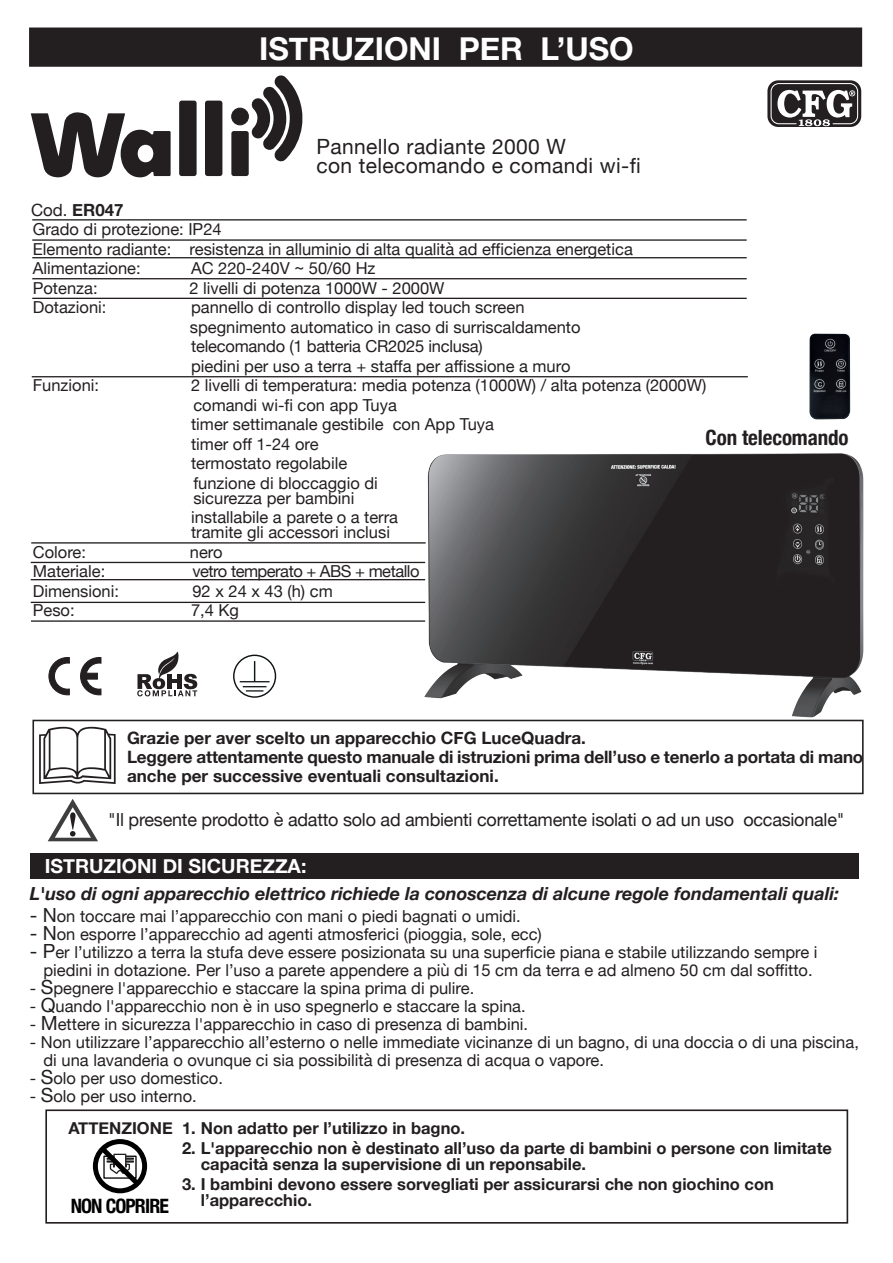
<style>
.page{position:relative;width:893px;height:1263px;background:#fff}
.page>*{position:absolute;margin:0;border:0;box-sizing:border-box;transform-origin:0 0}
.t1{font:700 31.5px "Helvetica Neue";color:#fff}
.t2{font:21px/19.5px "Helvetica Neue";letter-spacing:.02em;color:#231f20}
.t3{font:700 condensed 21px "Helvetica Neue";letter-spacing:-.005em;color:#231f20}
.t4{font:700 condensed 19.8px "Helvetica Neue";letter-spacing:-.045em;color:#000001}
.t5{font:700 19.5px "Helvetica Neue";color:#fff}
.t6{font:italic 700 18px "Helvetica Neue";color:#231f20}
.t7{font:18px "Helvetica Neue";letter-spacing:-.015em;color:#231f20}
.t8{font:700 17.1px/18.6px "Helvetica Neue";color:#231f20}
.t9{font:700 16.95px "Helvetica Neue";color:#231f20}
.t10{font:16.5px/19.5px "Helvetica Neue";color:#231f20}
.t11{font:700 16.5px/16px "Helvetica Neue";color:#231f20}
.t12{font:16.5px "Helvetica Neue";letter-spacing:-.03em;color:#231f20}
.s1{font-weight:400}
.s2{font-size:19.5px}
.s3{font-weight:400;font-size:19.5px}
</style>
<div class="page">
<img style="left:404px;top:453px;width:460px;height:267px">
<svg style="left:49px;top:657px;width:21px;height:38px"></svg>
<svg style="left:80px;top:657px;width:21px;height:38px"></svg>
<svg style="left:137px;top:651px;width:60px;height:45px"></svg>
<div style="left:766px;top:79px;width:96px;height:49px;border:3px solid #fff;border-radius:11px"></div>
<div style="left:767px;top:80px;width:94px;height:47px;background:#231f20;border-radius:11px"></div>
<div style="left:771px;top:83px;width:87px;height:41px;border:1px solid #fff;border-radius:8px"></div>
<svg style="left:777px;top:90px;width:78px;height:36px"></svg>
<div style="left:29px;top:28px;width:833px;height:39px;background:#231f20;border:2px solid #231f20"></div>
<hr style="left:32px;top:219px;width:715px;height:1px;background:#231f20">
<hr style="left:32px;top:239px;width:715px;height:2px;background:#231f20">
<hr style="left:32px;top:257px;width:715px;height:1px;background:#231f20">
<hr style="left:32px;top:278px;width:715px;height:1px;background:#231f20">
<hr style="left:32px;top:298px;width:715px;height:1px;background:#231f20">
<hr style="left:32px;top:376px;width:716px;height:1px;background:#231f20">
<hr style="left:31px;top:542px;width:395px;height:1px;background:#231f20">
<hr style="left:31px;top:562px;width:394px;height:1px;background:#231f20">
<hr style="left:31px;top:579px;width:394px;height:1px;background:#231f20">
<hr style="left:31px;top:602px;width:394px;height:1px;background:#231f20">
<hr style="left:31px;top:620px;width:394px;height:2px;background:#231f20">
<div style="left:32px;top:720px;width:832px;height:74px;border:2px solid #231f20"></div>
<svg style="left:39px;top:727px;width:77px;height:57px"></svg>
<div style="left:45px;top:1109px;width:803px;height:114px;border:2px solid #231f20"></div>
<div style="left:93px;top:1139px;width:54px;height:54px;border:5px solid #000001;border-radius:50%"></div>
<svg style="left:96px;top:1142px;width:48px;height:49px"></svg>
<div style="left:30px;top:854px;width:829px;height:25px;background:#231f20"></div>
<svg style="left:48px;top:799px;width:50px;height:42px"></svg>
<div style="left:233px;top:655px;width:43px;height:43px;border:1px solid #0d1214;border-radius:50%"></div>
<hr style="left:240px;top:681px;width:30px;height:1px;background:#0d1214">
<svg style="left:243px;top:661px;width:23px;height:30px"></svg>
<svg style="left:251px;top:75px;width:52px;height:87px"></svg>
<div style="left:232px;top:108px;width:16px;height:17px;background:#231f20;border-radius:50%"></div>
<div style="left:231px;top:108px;width:18px;height:17px;border:1px solid #231f20;border-radius:50%"></div>
<svg style="left:31px;top:112px;width:140px;height:66px"></svg>
<div style="left:179px;top:101px;width:18px;height:75px;background:#231f20;border-radius:3px"></div>
<div style="left:205px;top:101px;width:17px;height:75px;background:#231f20;border-radius:3px"></div>
<div style="left:231px;top:131px;width:18px;height:45px;background:#231f20;border-radius:2px"></div>
<svg style="left:790px;top:508px;width:7px;height:6px"></svg>
<svg style="left:792px;top:508px;width:5px;height:5px"></svg>
<img style="left:809px;top:333px;width:42px;height:87px">
<h1 class="t1" style="left:259px;top:24px;width:376px">ISTRUZIONI PER L’USO</h1>
<p class="t9" style="left:31px;top:197px;width:94px"><span class="s1">Cod.</span> ER047</p>
<p class="t2" style="left:316px;top:138px;width:326px">Pannello radiante 2000 W<br>con telecomando e comandi wi-fi</p>
<p class="t10" style="left:33px;top:221px;width:602px">Grado di protezione: IP24<br>Elemento radiante: resistenza in alluminio di alta qualità ad efficienza energetica<br>Alimentazione:</p>
<p class="t10" style="left:191px;top:260px;width:186px">AC 220-240V ~ 50/60 Hz</p>
<p class="t10" style="left:33px;top:279px;width:66px">Potenza:</p>
<p class="t10" style="left:189px;top:279px;width:257px">2 livelli di potenza 1000W - 2000W</p>
<p class="t10" style="left:33px;top:299px;width:75px">Dotazioni:</p>
<p class="t10" style="left:190px;top:299px;width:392px">pannello di controllo display led touch screen spegnimento automatico in caso di surriscaldamento telecomando (1 batteria CR2025 inclusa)<br>piedini per uso a terra + staffa per affissione a muro</p>
<p class="t10" style="left:33px;top:377px;width:68px">Funzioni:</p>
<p class="t10" style="left:191px;top:377px;width:517px">2 livelli di temperatura: media potenza (1000W) / alta potenza (2000W) comandi wi-fi con app Tuya<br>timer settimanale gestibile con App Tuya<br>timer off 1-24 ore<br>termostato regolabile<br>funzione di bloccaggio di</p>
<p class="t10" style="left:191px;top:489px;width:209px">sicurezza per bambini installabile a parete o a terra</p>
<p class="t10" style="left:191px;top:524px;width:200px">tramite gli accessori inclusi</p>
<p class="t10" style="left:33px;top:543px;width:55px">Colore:</p>
<p class="t10" style="left:190px;top:543px;width:34px">nero</p>
<p class="t10" style="left:33px;top:563px;width:74px">Materiale:</p>
<p class="t12" style="left:192px;top:560px;width:229px">vetro temperato + ABS + metallo</p>
<p class="t10" style="left:33px;top:582px;width:88px">Dimensioni:</p>
<p class="t10" style="left:192px;top:582px;width:142px">92 x 24 x 43 (h) cm</p>
<p class="t10" style="left:33px;top:602px;width:43px">Peso:</p>
<p class="t10" style="left:191px;top:602px;width:49px">7,4 Kg</p>
<p class="t3" style="left:706px;top:420px;width:145px">Con telecomando</p>
<p class="t8" style="left:127px;top:729px;width:738px">Grazie per aver scelto un apparecchio CFG LuceQuadra.<br>Leggere attentamente questo manuale di istruzioni prima dell’uso e tenerlo a portata di mano anche per successive eventuali consultazioni.</p>
<p class="t7" style="left:108px;top:806px;width:738px">"Il presente prodotto è adatto solo ad ambienti correttamente isolati o ad un uso occasionale"</p>
<p class="t5" style="left:45px;top:850px;width:263px">ISTRUZIONI DI SICUREZZA:</p>
<p class="t6" style="left:30px;top:879px;width:811px">L'uso di ogni apparecchio elettrico richiede la conoscenza di alcune regole fondamentali quali:</p>
<p class="t10" style="left:30px;top:907px;width:493px"><span class="s2">- N</span>on toccare mai l’apparecchio con mani o piedi bagnati o umidi.</p>
<p class="t10" style="left:30px;top:925px;width:514px"><span class="s2">- N</span>on esporre l’apparecchio ad agenti atmosferici (pioggia, sole, ecc)</p>
<p class="t10" style="left:30px;top:944px;width:789px;line-height:18px;text-align:center"><span class="s2">- P</span>er l’utilizzo a terra la stufa deve essere posizionata su una superficie piana e stabile utilizzando sempre i piedini in dotazione. Per l’uso a parete appendere a più di 15 cm da terra e ad almeno 50 cm dal soffitto.</p>
<p class="t10" style="left:30px;top:979px;width:446px">- <span class="s2">S</span>pegnere l'apparecchio e staccare la spina prima di pulire.</p>
<p class="t10" style="left:30px;top:997px;width:497px">- <span class="s2">Q</span>uando l'apparecchio non è in uso spegnerlo e staccare la spina.</p>
<p class="t10" style="left:30px;top:1015px;width:500px">- <span class="s2">M</span>ettere in sicurezza l'apparecchio in caso di presenza di bambini.</p>
<p class="t10" style="left:44px;top:1034px;width:817px;line-height:18px;text-indent:-14px">- Non utilizzare l’apparecchio all’esterno o nelle immediate vicinanze di un bagno, di una doccia o di una piscina, di una lavanderia o ovunque ci sia possibilità di presenza di acqua o vapore.</p>
<p class="t10" style="left:30px;top:1069px;width:195px">- <span class="s2">S</span>olo per uso domestico.</p>
<p class="t11" style="left:69px;top:1080px;width:398px;line-height:32px;text-indent:-39px"><span class="s1">-</span> <span class="s3">S</span><span class="s1">olo per uso interno.<br></span>ATTENZIONE 1. Non adatto per l’utilizzo in bagno.</p>
<p class="t11" style="left:201px;top:1140px;width:633px;text-indent:-19px">2. L'apparecchio non è destinato all’uso da parte di bambini o persone con limitate capacità senza la supervisione di un reponsabile.</p>
<p class="t11" style="left:201px;top:1176px;width:575px;text-indent:-19px">3. I bambini devono essere sorvegliati per assicurarsi che non giochino con l’apparecchio.</p>
<p class="t4" style="left:71px;top:1189px;width:100px">NON COPRIRE</p>
</div>
